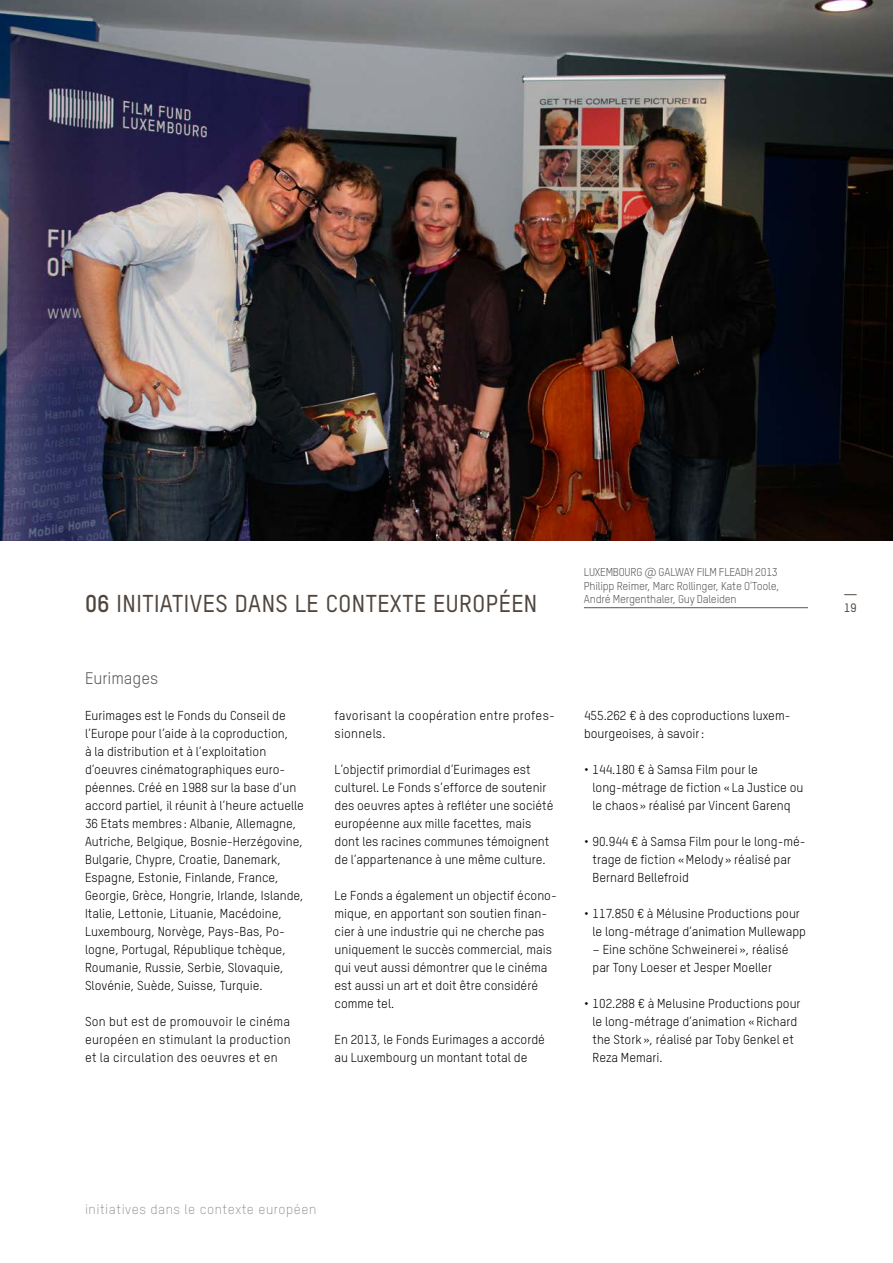
<style>
.page{position:relative;width:893px;height:1263px;background:#fff}
.page>*{position:absolute;margin:0;border:0;box-sizing:border-box;transform-origin:0 0}
.t1{font:500 24px "TSTAR";letter-spacing:.02em;color:#50463e}
.t2{font:16.5px "TSTAR";color:#58585a}
.t3{font:300 13.5px "TSTAR";letter-spacing:.04em;color:#87888a}
.t4{font:12.75px/18px "TSTAR";color:#000}
.t5{font:12.75px/18px "TSTAR";letter-spacing:.02em;color:#000}
.t6{font:500 12px "TSTAR";color:#50463e}
.t7{font:11.25px/13.5px "TSTAR";letter-spacing:-.02em;color:#58585a}
.s1{font-weight:700}
</style>
<div class="page">
<svg style="left:844px;top:594px;width:13px;height:1px"></svg>
<hr style="left:584px;top:607px;width:224px;height:1px;background:#58585a">
<img style="left:0;top:0;width:893px;height:540px">
<h1 class="t1" style="left:85px;top:589px;width:454px"><span class="s1">06</span> INITIATIVES DANS LE CONTEXTE EUROPÉEN</h1>
<p class="t2" style="left:85px;top:668px;width:75px">Eurimages</p>
<p class="t4" style="left:85px;top:706px;width:220px">Eurimages est le Fonds du Conseil de l’Europe pour l’aide à la coproduction,<br>à la distribution et à l’exploitation d’oeuvres cinématographiques euro&shy;péennes. Créé en 1988 sur la base d’un accord partiel, il réunit à l’heure actuelle 36 Etats membres : Albanie, Allemagne, Autriche, Belgique, Bosnie-Herzégovine, Bulgarie, Chypre, Croatie, Danemark, Espagne, Estonie, Finlande, France, Georgie, Grèce, Hongrie, Irlande, Islande, Italie, Lettonie, Lituanie, Macédoine, Luxembourg, Norvège, Pays-Bas, Po&shy;logne, Portugal, République tchèque, Roumanie, Russie, Serbie, Slovaquie, Slovénie, Suède, Suisse, Turquie.</p>
<p class="t4" style="left:85px;top:1012px;width:207px;text-align:justify">Son but est de promouvoir le cinéma européen en stimulant la production et la circulation des oeuvres et en</p>
<p class="t5" style="left:334px;top:706px;width:222px">favorisant la coopération entre profes&shy;sionnels.</p>
<p class="t4" style="left:334px;top:760px;width:221px">L’objectif primordial d’Eurimages est culturel. Le Fonds s’efforce de soutenir des oeuvres aptes à refléter une société européenne aux mille facettes, mais dont les racines communes témoignent de l’appartenance à une même culture.</p>
<p class="t4" style="left:334px;top:886px;width:224px">Le Fonds a également un objectif écono&shy;mique, en apportant son soutien finan&shy;cier à une industrie qui ne cherche pas uniquement le succès commercial, mais qui veut aussi démontrer que le cinéma est aussi un art et doit être considéré comme tel.</p>
<p class="t4" style="left:334px;top:1030px;width:212px">En 2013, le Fonds Eurimages a accordé au Luxembourg un montant total de</p>
<p class="t7" style="left:584px;top:565px;width:197px">LUXEMBOURG @ GALWAY FILM FLEADH 2013<br>Philipp Reimer, Marc Rollinger, Kate O’Toole,<br>André Mergenthaler, Guy Daleiden</p>
<p class="t4" style="left:584px;top:706px;width:208px">455.262 € à des coproductions luxem&shy;bourgeoises, à savoir:</p>
<p class="t4" style="left:592px;top:760px;width:213px;text-indent:-9px">• 144.180 € à Samsa Film pour le long-métrage de fiction « La Justice ou le chaos » réalisé par Vincent Garenq</p>
<p class="t4" style="left:592px;top:833px;width:215px;text-indent:-9px">• 90.944 € à Samsa Film pour le long-mé&shy;trage de fiction «Melody » réalisé par<br>Bernard Bellefroid</p>
<p class="t4" style="left:592px;top:905px;width:215px;text-indent:-9px">• 117.850 € à Mélusine Productions pour le long-métrage d’animation Mullewapp</p>
<p class="t4" style="left:592px;top:941px;width:198px">– Eine schöne Schweinerei », réalisé par Tony Loeser et Jesper Moeller</p>
<p class="t4" style="left:592px;top:995px;width:210px;text-indent:-9px">• 102.288 € à Melusine Productions pour le long-métrage d’animation «Richard the Stork », réalisé par Toby Genkel et<br>Reza Memari.</p>
<p class="t6" style="left:844px;top:601px;width:14px">19</p>
<p class="t3" style="left:85px;top:1201px;width:233px">initiatives dans le contexte européen</p>
</div>
